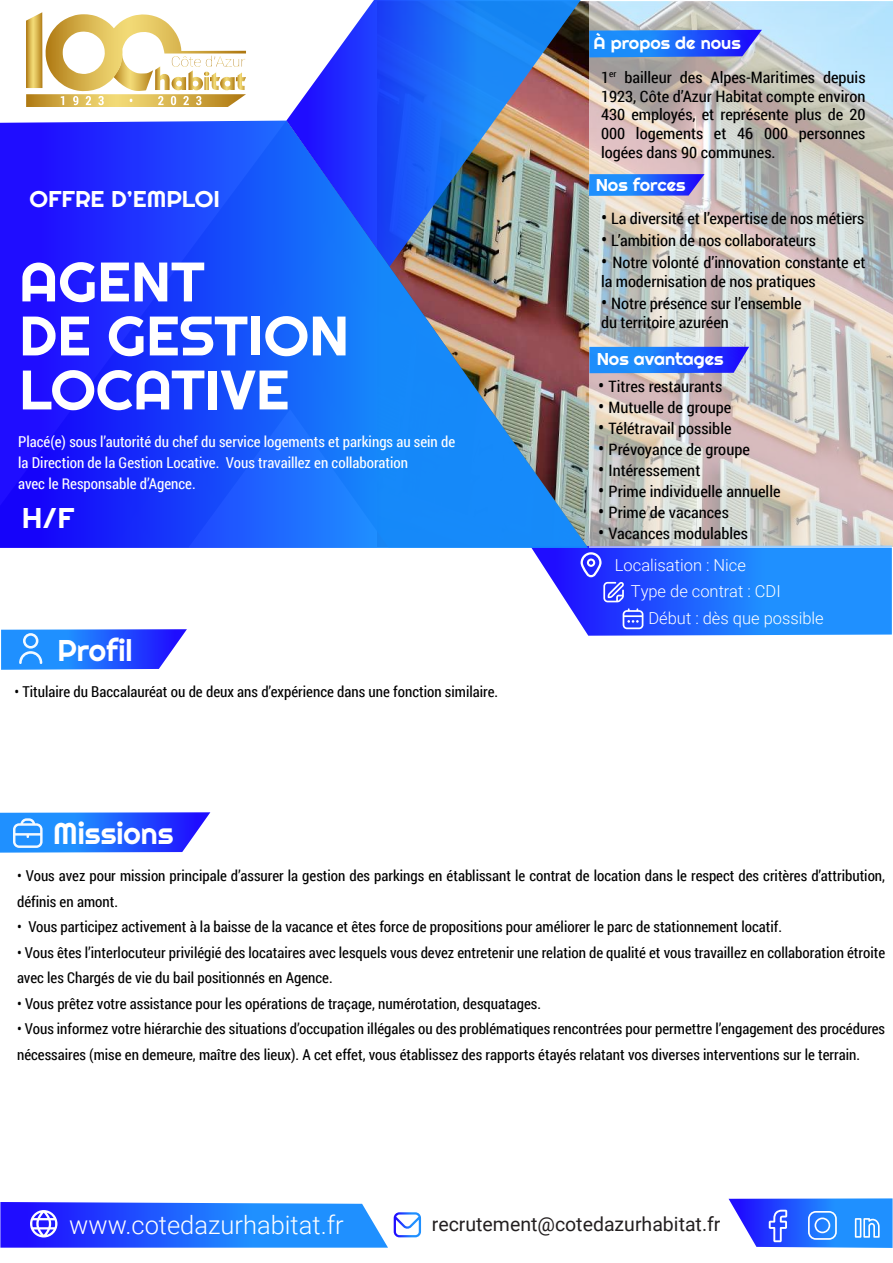
<style>
.page{position:relative;width:893px;height:1263px;background:#fff}
.page>*{position:absolute;margin:0;border:0;box-sizing:border-box;transform-origin:0 0}
.t1{font:55.5px/54px "Righteous";color:#fff;scale:1.05 1}
.t2{font:30px "Righteous";color:#fff}
.t3{font:28.5px "Righteous";color:#fff;scale:1.05 1}
.t4{font:300 25.5px "Roboto";color:#fff}
.t5{font:22.8px "Righteous";color:#fff;scale:1.05 1}
.t6{font:19.5px "Roboto";color:#231f20}
.t7{font:17.1px "Righteous";color:#fff;scale:1.05 1}
.t8{font:300 16.5px "Roboto";color:#fff}
.t9{font:15.75px/18.9px "Roboto Condensed";letter-spacing:-.005em;color:#000;scale:1.05 1}
.t10{font:15px/25.5px "Roboto Condensed";color:#000}
.t11{font:15px/21px "Roboto Condensed";color:#fff}
.s1{font-size:18.6px}
</style>
<div class="page">
<svg style="left:286px;top:0;width:295px;height:121px;background:#5079e1"></svg>
<img style="left:0;top:121px;width:588px;height:427px">
<svg style="left:0;top:1202px;width:388px;height:46px;background:#316dff"></svg>
<svg style="left:1px;top:629px;width:186px;height:41px;background:#3b7aff"></svg>
<svg style="left:0;top:812px;width:210px;height:41px;background:#3b79ff"></svg>
<svg style="left:394px;top:1212px;width:27px;height:25px"></svg>
<svg style="left:530px;top:545px;width:362px;height:91px;background:#3679fe"></svg>
<svg style="left:589px;top:1px;width:304px;height:547px;background:#ceccc8"></svg>
<svg style="left:589px;top:30px;width:173px;height:27px;background:#296bf6"></svg>
<svg style="left:589px;top:347px;width:160px;height:26px;background:#276afa"></svg>
<svg style="left:589px;top:174px;width:116px;height:22px;background:#306ff6"></svg>
<svg style="left:729px;top:1198px;width:164px;height:50px;background:#4883ff"></svg>
<svg style="left:26px;top:12px;width:220px;height:95px"></svg>
<p class="t7" style="left:594px;top:33px;width:142px">À propos de nous</p>
<h3 class="t5" style="left:29px;top:185px;width:183px">OFFRE D’EMPLOI</h3>
<h1 class="t1" style="left:19px;top:254px;width:316px">AGENT<br>DE GESTION<br>LOCATIVE</h1>
<p class="t11" style="left:18px;top:430px;width:439px">Placé(e) sous l’autorité du chef du service logements et parkings au sein de la Direction de la Gestion Locative. Vous travaillez en collaboration<br>avec le Responsable d’Agence.</p>
<h3 class="t3" style="left:22px;top:500px;width:51px">H/F</h3>
<h2 class="t2" style="left:58px;top:631px;width:77px">Profil</h2>
<p class="t10" style="left:14px;top:678px;width:485px">• Titulaire du Baccalauréat ou de deux ans d’expérience dans une fonction similaire.</p>
<p class="t9" style="left:601px;top:67px;width:253px;text-align:justify">1<sup>er</sup> bailleur des Alpes-Maritimes depuis 1923, Côte d’Azur Habitat compte environ 430 employés, et représente plus de 20<br>000 logements et 46 000 personnes logées dans 90 communes.</p>
<p class="t7" style="left:596px;top:174px;width:87px">Nos forces</p>
<p class="t9" style="left:601px;top:208px;width:252px"><span class="s1">•</span> La diversité et l’expertise de nos métiers</p>
<p class="t9" style="left:601px;top:230px;width:206px"><span class="s1">•</span> L’ambition de nos collaborateurs</p>
<p class="t9" style="left:601px;top:253px;width:253px"><span class="s1">•</span> Notre volonté d’innovation constante et la modernisation de nos pratiques</p>
<p class="t9" style="left:601px;top:294px;width:192px"><span class="s1">•</span> Notre présence sur l’ensemble du territoire azuréen</p>
<p class="t7" style="left:597px;top:349px;width:122px">Nos avantages</p>
<p class="t9" style="left:598px;top:376px;width:120px"><span class="s1">•</span> Titres restaurants</p>
<p class="t9" style="left:598px;top:397px;width:128px"><span class="s1">•</span> Mutuelle de groupe</p>
<p class="t9" style="left:598px;top:418px;width:129px"><span class="s1">•</span> Télétravail possible</p>
<p class="t9" style="left:598px;top:439px;width:146px"><span class="s1">•</span> Prévoyance de groupe</p>
<p class="t9" style="left:598px;top:460px;width:99px"><span class="s1">•</span> Intéressement</p>
<p class="t9" style="left:598px;top:481px;width:175px"><span class="s1">•</span> Prime individuelle annuelle</p>
<p class="t9" style="left:598px;top:502px;width:126px"><span class="s1">•</span> Prime de vacances</p>
<p class="t9" style="left:598px;top:523px;width:144px"><span class="s1">•</span> Vacances modulables</p>
<p class="t8" style="left:615px;top:553px;width:133px">Localisation : Nice</p>
<p class="t8" style="left:631px;top:579px;width:151px">Type de contrat : CDI</p>
<p class="t8" style="left:648px;top:607px;width:177px">Début : dès que possible</p>
<h2 class="t2" style="left:53px;top:814px;width:122px">Missions</h2>
<p class="t10" style="left:17px;top:863px;width:869px">• Vous avez pour mission principale d’assurer la gestion des parkings en établissant le contrat de location dans le respect des critères d’attribution, définis en amont.</p>
<p class="t10" style="left:17px;top:914px;width:766px">• Vous participez activement à la baisse de la vacance et êtes force de propositions pour améliorer le parc de stationnement locatif.</p>
<p class="t10" style="left:17px;top:939px;width:869px">• Vous êtes l’interlocuteur privilégié des locataires avec lesquels vous devez entretenir une relation de qualité et vous travaillez en collaboration étroite avec les Chargés de vie du bail positionnés en Agence.</p>
<p class="t10" style="left:17px;top:990px;width:525px">• Vous prêtez votre assistance pour les opérations de traçage, numérotation, desquatages.</p>
<p class="t10" style="left:17px;top:1016px;width:869px">• Vous informez votre hiérarchie des situations d’occupation illégales ou des problématiques rencontrées pour permettre l’engagement des procédures nécessaires (mise en demeure, maître des lieux). A cet effet, vous établissez des rapports étayés relatant vos diverses interventions sur le terrain.</p>
<h3 class="t4" style="left:69px;top:1207px;width:276px">www.cotedazurhabitat.fr</h3>
<h3 class="t6" style="left:432px;top:1211px;width:290px">recrutement@cotedazurhabitat.fr</h3>
</div>
